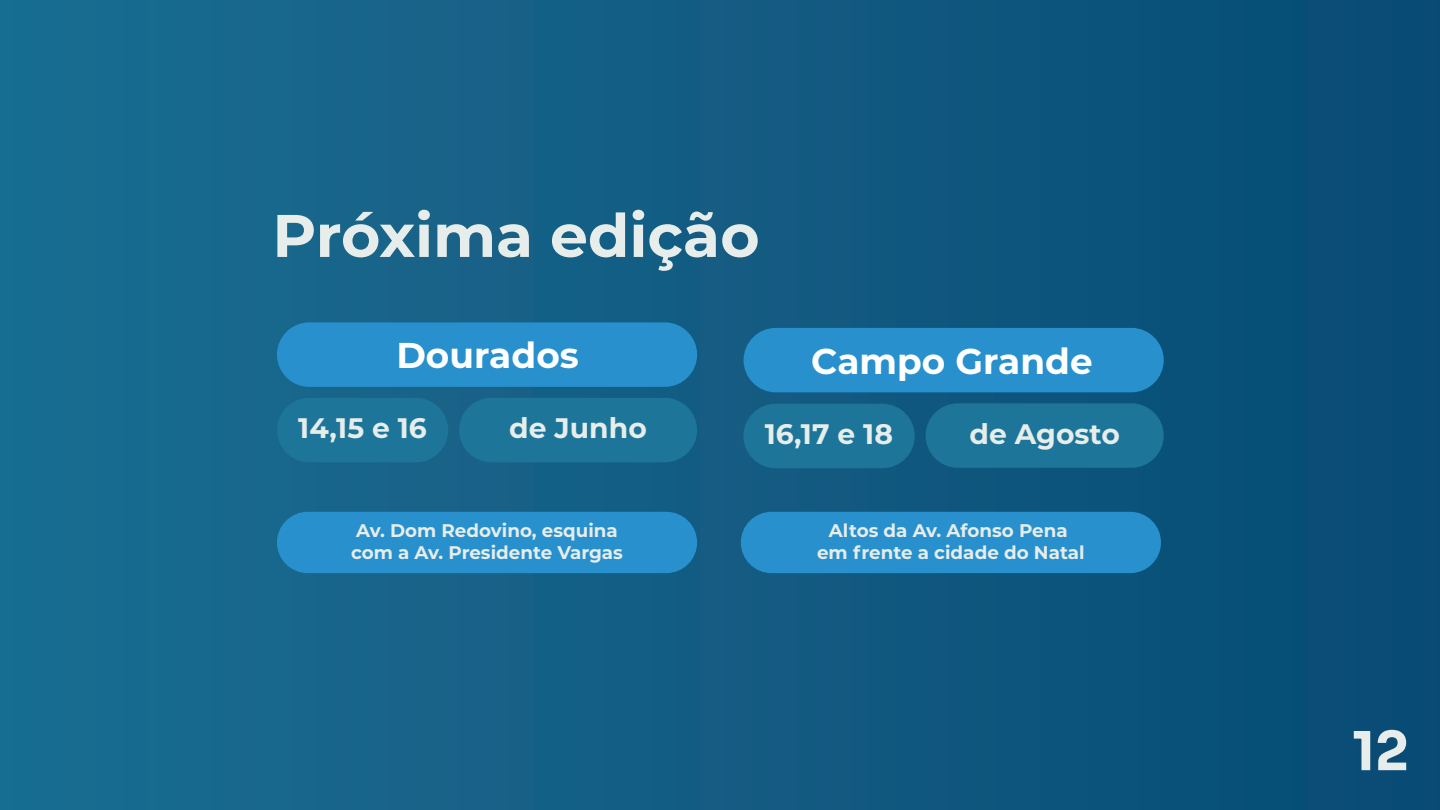
<style>
.page{position:relative;width:1440px;height:810px;background:#fff}
.page>*{position:absolute;margin:0;border:0;box-sizing:border-box;transform-origin:0 0}
.t1{font:700 60px "Montserrat";color:#e6edea}
.t2{font:700 53.7px "Sora";color:#e6edea}
.t3{font:700 35.85px "Montserrat";color:#fff}
.t4{font:700 28.2px "Montserrat";color:#e6edea}
.t5{font:700 18.3px/22px "Montserrat";color:#e6edea}
</style>
<div class="page">
<div style="left:0;top:0;width:1440px;height:810px;background:linear-gradient(to right,#1b6d92,#084b74)"></div>
<div style="left:744px;top:328px;width:420px;height:64px;background:#2890cd;border-radius:32px"></div>
<div style="left:743px;top:404px;width:172px;height:64px;background:#1d759a;border-radius:32px"></div>
<div style="left:926px;top:403px;width:238px;height:65px;background:#1d759a;border-radius:32px"></div>
<div style="left:277px;top:322px;width:420px;height:65px;background:#2890cd;border-radius:32px"></div>
<div style="left:277px;top:398px;width:171px;height:64px;background:#1d759a;border-radius:32px"></div>
<div style="left:459px;top:398px;width:238px;height:64px;background:#1d759a;border-radius:32px"></div>
<div style="left:277px;top:512px;width:420px;height:61px;background:#2890cd;border-radius:31px"></div>
<div style="left:741px;top:512px;width:420px;height:61px;background:#2890cd;border-radius:31px"></div>
<h1 class="t1" style="left:272px;top:192px;width:489px">Próxima edição</h1>
<h3 class="t3" style="left:396px;top:329px;width:184px">Dourados</h3>
<h3 class="t3" style="left:811px;top:335px;width:283px">Campo Grande</h3>
<h3 class="t4" style="left:298px;top:408px;width:130px">14,15 e 16</h3>
<h3 class="t4" style="left:509px;top:408px;width:139px">de Junho</h3>
<h3 class="t4" style="left:765px;top:414px;width:130px">16,17 e 18</h3>
<h3 class="t4" style="left:970px;top:413px;width:152px">de Agosto</h3>
<p class="t5" style="left:351px;top:518px;width:273px">Av. Dom Redovino, esquina com a Av. Presidente Vargas</p>
<p class="t5" style="left:817px;top:518px;width:269px;text-align:center">Altos da Av. Afonso Pena em frente a cidade do Natal</p>
<h2 class="t2" style="left:1352px;top:707px;width:58px">12</h2>
</div>
